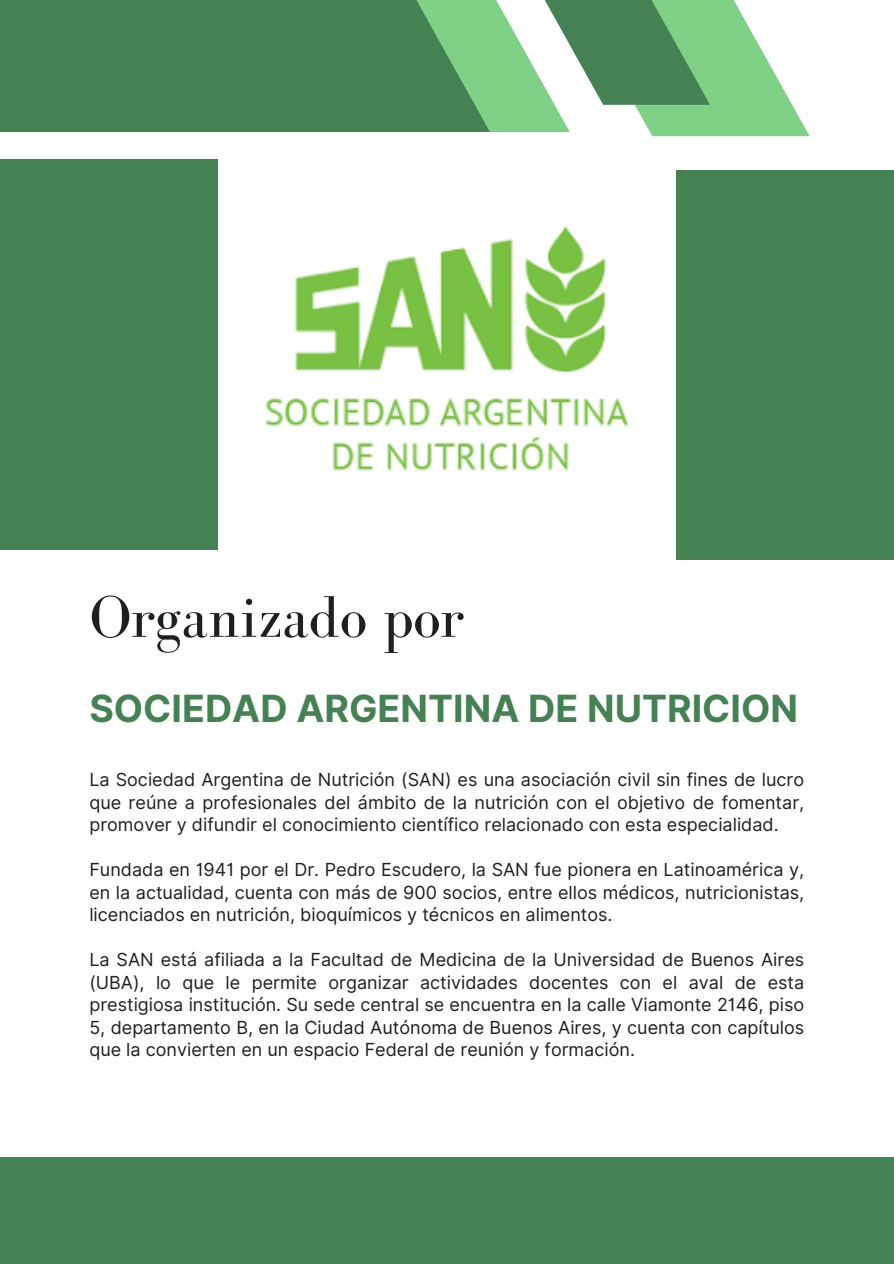
<style>
.page{position:relative;width:894px;height:1264px;background:#fff}
.page>*{position:absolute;margin:0;border:0;box-sizing:border-box;transform-origin:0 0}
.t1{font:60.45px "Bodoni FLF";color:#1c2120}
.t2{font:700 37.5px "Inter";color:#448254}
.t3{font:18px/22.5px "Inter";color:#1c2120;text-align:justify}
</style>
<div class="page">
<div style="left:0;top:0;width:569px;height:132px;background:#7fd185"></div>
<div style="left:0;top:0;width:490px;height:132px;background:#448254"></div>
<svg style="left:555px;top:0;width:254px;height:136px"></svg>
<svg style="left:496px;top:0;width:213px;height:105px"></svg>
<div style="left:0;top:1157px;width:893px;height:106px;background:#448254"></div>
<div style="left:0;top:159px;width:217px;height:390px;background:#448254"></div>
<img style="left:265px;top:225px;width:364px;height:246px">
<div style="left:676px;top:170px;width:217px;height:389px;background:#448254"></div>
<h1 class="t1" style="left:89px;top:584px;width:376px">Organizado por</h1>
<p class="t2" style="left:89px;top:686px;width:710px">SOCIEDAD ARGENTINA DE NUTRICION</p>
<h2 class="t3" style="left:89px;top:768px;width:716px">La Sociedad Argentina de Nutrición (SAN) es una asociación civil sin fines de lucro que reúne a profesionales del ámbito de la nutrición con el objetivo de fomentar, promover y difundir el conocimiento científico relacionado con esta especialidad.</h2>
<p class="t3" style="left:89px;top:858px;width:716px">Fundada en 1941 por el Dr. Pedro Escudero, la SAN fue pionera en Latinoamérica y, en la actualidad, cuenta con más de 900 socios, entre ellos médicos, nutricionistas, licenciados en nutrición, bioquímicos y técnicos en alimentos.</p>
<p class="t3" style="left:89px;top:948px;width:716px">La SAN está afiliada a la Facultad de Medicina de la Universidad de Buenos Aires (UBA), lo que le permite organizar actividades docentes con el aval de esta prestigiosa institución. Su sede central se encuentra en la calle Viamonte 2146, piso 5, departamento B, en la Ciudad Autónoma de Buenos Aires, y cuenta con capítulos que la convierten en un espacio Federal de reunión y formación.</p>
</div>
